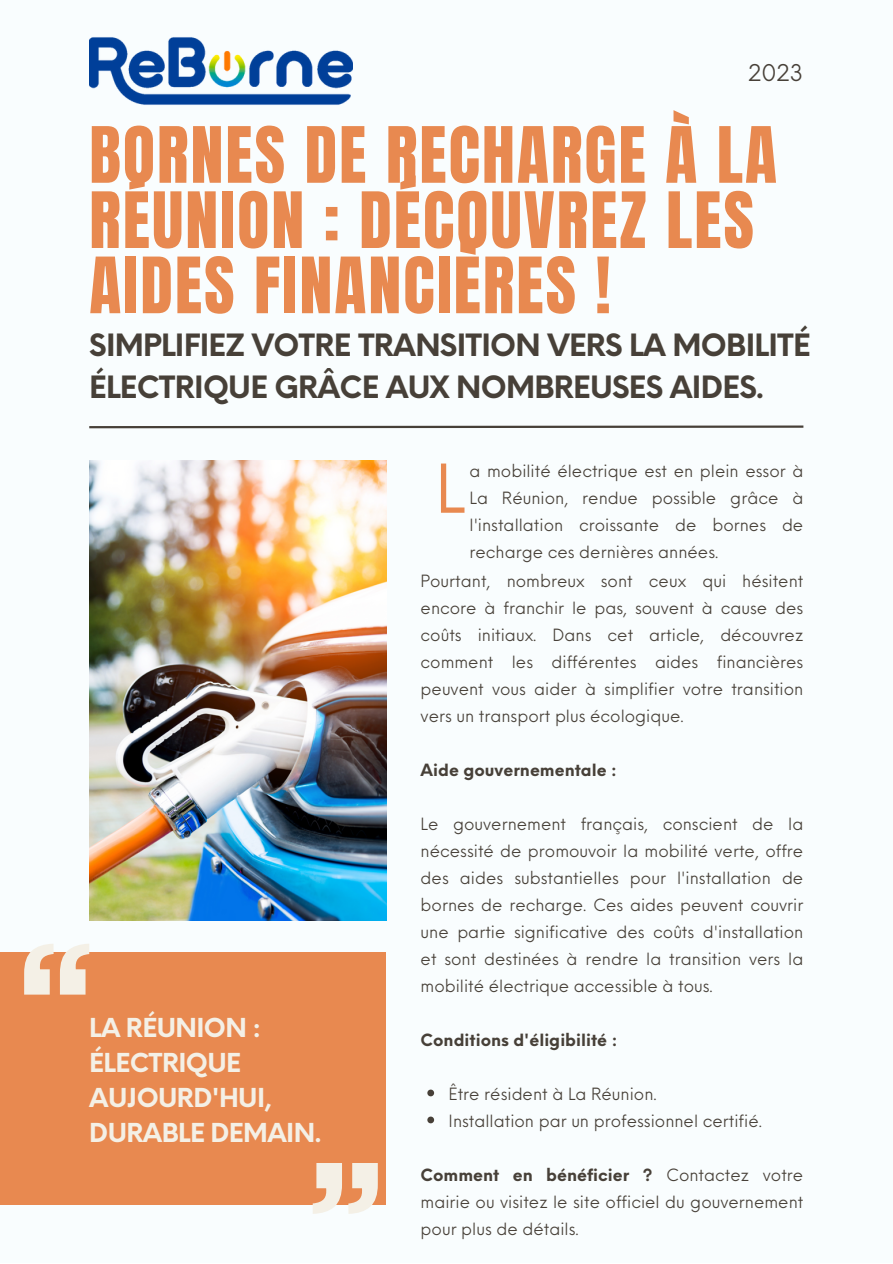
<style>
.page{position:relative;width:893px;height:1264px;background:#fff}
.page>*{position:absolute;margin:0;border:0;box-sizing:border-box;transform-origin:0 0}
.t1{font:66px/65.2px "Anton";letter-spacing:.03em;color:#e88950}
.t2{font:65.55px "Now";color:#e88950}
.t3{font:700 30px/42.8px "Neue Einstellung";letter-spacing:-.025em;color:#474038}
.t4{font:700 25.5px/34.8px "Neue Einstellung";letter-spacing:-.025em;color:#f4f0e6}
.t5{font:22.5px "Neue Einstellung";color:#474038}
.t6{font:16.5px/27px "Neue Einstellung";color:#474038;text-align:justify}
.t7{font:700 16.5px "Neue Einstellung";color:#474038}
.s1{font-weight:700}
</style>
<div class="page">
<div style="left:0;top:0;width:892px;height:1262px;background:#f9fdfe"></div>
<svg style="left:89px;top:425px;width:715px;height:4px"></svg>
<div style="left:0;top:952px;width:386px;height:252px;background:#e88950"></div>
<img style="left:89px;top:461px;width:297px;height:459px">
<svg style="left:24px;top:944px;width:65px;height:50px"></svg>
<svg style="left:313px;top:1163px;width:65px;height:50px"></svg>
<img style="left:89px;top:37px;width:263px;height:68px">
<svg style="left:427px;top:1089px;width:7px;height:7px"></svg>
<svg style="left:427px;top:1116px;width:7px;height:7px"></svg>
<p class="t5" style="left:747px;top:53px;width:57px">2023</p>
<p class="t1" style="left:89px;top:123px;width:689px">BORNES DE RECHARGE À LA<br>RÉUNION : DÉCOUVREZ LES<br>AIDES FINANCIÈRES !</p>
<p class="t3" style="left:89px;top:320px;width:723px">SIMPLIFIEZ VOTRE TRANSITION VERS LA MOBILITÉ<br>ÉLECTRIQUE GRÂCE AUX NOMBREUSES AIDES.</p>
<p class="t4" style="left:89px;top:1008px;width:233px">LA RÉUNION :<br>ÉLECTRIQUE<br>AUJOURD'HUI,<br>DURABLE DEMAIN.</p>
<p class="t2" style="left:435px;top:452px;width:32px">L</p>
<p class="t6" style="left:469px;top:455px;width:335px">a mobilité électrique est en plein essor à La Réunion, rendue possible grâce à l'installation croissante de bornes de recharge ces dernières années.</p>
<p class="t6" style="left:420px;top:565px;width:384px">Pourtant, nombreux sont ceux qui hésitent encore à franchir le pas, souvent à cause des coûts initiaux. Dans cet article, découvrez comment les différentes aides financières peuvent vous aider à simplifier votre transition vers un transport plus écologique.</p>
<p class="t7" style="left:420px;top:754px;width:198px">Aide gouvernementale :</p>
<p class="t6" style="left:420px;top:808px;width:384px">Le gouvernement français, conscient de la nécessité de promouvoir la mobilité verte, offre des aides substantielles pour l'installation de bornes de recharge. Ces aides peuvent couvrir une partie significative des coûts d'installation et sont destinées à rendre la transition vers la mobilité électrique accessible à tous.</p>
<p class="t7" style="left:420px;top:1024px;width:198px">Conditions d'éligibilité :</p>
<p class="t6" style="left:448px;top:1078px;width:210px">Être résident à La Réunion.</p>
<p class="t6" style="left:448px;top:1105px;width:315px">Installation par un professionnel certifié.</p>
<p class="t6" style="left:420px;top:1159px;width:384px"><span class="s1">Comment en bénéficier ?</span> Contactez votre mairie ou visitez le site officiel du gouvernement pour plus de détails.</p>
</div>
